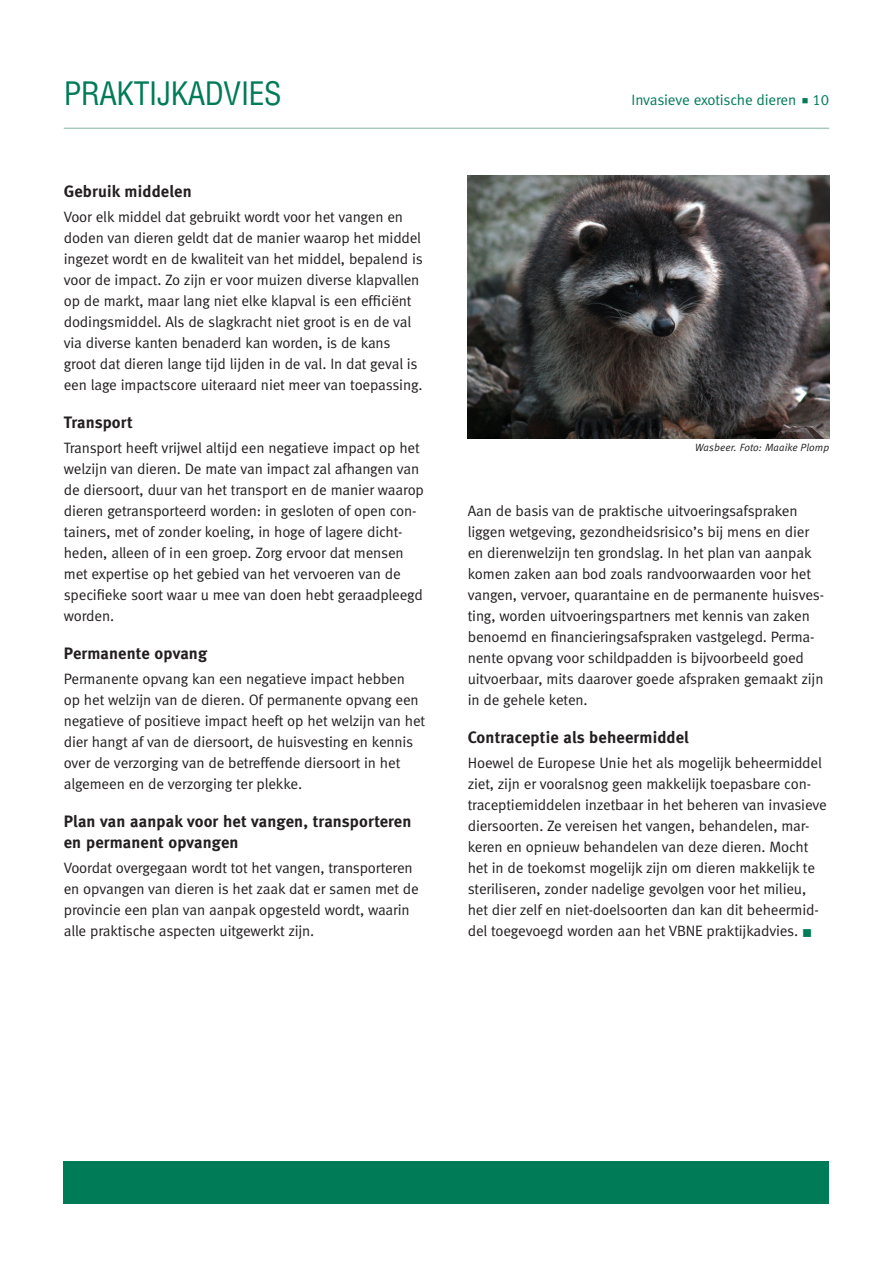
<style>
.page{position:relative;width:893px;height:1263px;background:#fff}
.page>*{position:absolute;margin:0;border:0;box-sizing:border-box;transform-origin:0 0}
.t1{font:condensed 31.5px "Helvetica";letter-spacing:-.015em;color:#007b58}
.zwart_kopje{font:16.5px/21px "Meta Bold LF";letter-spacing:.01em;color:#231f20}
.brood{font:15px/21px "Meta Normal LF";letter-spacing:-.01em;color:#231f20}
.header_groen{font:15px "Meta Normal LF";letter-spacing:-.015em;color:#007b58}
.fotobijschrift{font:italic 10.5px "Meta Normal LF";letter-spacing:.01em;color:#231f20}
.s1{color:#007b58}
</style>
<div class="page">
<hr style="left:64px;top:128px;width:765px;height:1px;background:#a7cabd">
<div style="left:64px;top:1161px;width:765px;height:42px;background:#007b58"></div>
<img style="left:468px;top:175px;width:361px;height:264px">
<h1 class="t1" style="left:64px;top:74px;width:219px">PRAKTIJKADVIES</h1>
<p class="zwart_kopje" style="left:64px;top:180px;width:129px">Gebruik middelen</p>
<p class="brood" style="left:64px;top:206px;width:360px">Voor elk middel dat gebruikt wordt voor het vangen en doden van dieren geldt dat de manier waarop het middel ingezet wordt en de kwaliteit van het middel, bepalend is voor de impact. Zo zijn er voor muizen diverse klapvallen op de markt, maar lang niet elke klapval is een efficiënt dodingsmiddel. Als de slagkracht niet groot is en de val via diverse kanten benaderd kan worden, is de kans groot dat dieren lange tijd lijden in de val. In dat geval is een lage impactscore uiteraard niet meer van toepassing.</p>
<p class="zwart_kopje" style="left:64px;top:411px;width:70px">Transport</p>
<p class="brood" style="left:64px;top:437px;width:362px">Transport heeft vrijwel altijd een negatieve impact op het welzijn van dieren. De mate van impact zal afhangen van de diersoort, duur van het transport en de manier waarop dieren getransporteerd worden: in gesloten of open con&shy;tainers, met of zonder koeling, in hoge of lagere dicht&shy;heden, alleen of in een groep. Zorg ervoor dat mensen met expertise op het gebied van het vervoeren van de specifieke soort waar u mee van doen hebt geraadpleegd worden.</p>
<p class="zwart_kopje" style="left:64px;top:642px;width:145px">Permanente opvang</p>
<p class="brood" style="left:64px;top:668px;width:363px">Permanente opvang kan een negatieve impact hebben<br>op het welzijn van de dieren. Of permanente opvang een negatieve of positieve impact heeft op het welzijn van het dier hangt af van de diersoort, de huisvesting en kennis over de verzorging van de betreffende diersoort in het algemeen en de verzorging ter plekke.</p>
<p class="zwart_kopje" style="left:64px;top:810px;width:349px">Plan van aanpak voor het vangen, transporteren en permanent opvangen</p>
<p class="brood" style="left:64px;top:857px;width:356px">Voordat overgegaan wordt tot het vangen, transporteren en opvangen van dieren is het zaak dat er samen met de provincie een plan van aanpak opgesteld wordt, waarin alle praktische aspecten uitgewerkt zijn.</p>
<p class="header_groen" style="left:632px;top:91px;width:199px">Invasieve exotische dieren ■ 10</p>
<p class="fotobijschrift" style="left:695px;top:442px;width:135px">Wasbeer. Foto: Maaike Plomp</p>
<p class="brood" style="left:468px;top:500px;width:358px">Aan de basis van de praktische uitvoeringsafspraken liggen wetgeving, gezondheidsrisico’s bij mens en dier en dierenwelzijn ten grondslag. In het plan van aanpak komen zaken aan bod zoals randvoorwaarden voor het vangen, vervoer, quarantaine en de permanente huisves&shy;ting, worden uitvoeringspartners met kennis van zaken benoemd en financieringsafspraken vastgelegd. Perma&shy;nente opvang voor schildpadden is bijvoorbeeld goed uitvoerbaar, mits daarover goede afspraken gemaakt zijn in de gehele keten.</p>
<p class="zwart_kopje" style="left:468px;top:726px;width:223px">Contraceptie als beheermiddel</p>
<p class="brood" style="left:468px;top:752px;width:361px">Hoewel de Europese Unie het als mogelijk beheermiddel ziet, zijn er vooralsnog geen makkelijk toepasbare con&shy;traceptiemiddelen inzetbaar in het beheren van invasieve diersoorten. Ze vereisen het vangen, behandelen, mar&shy;keren en opnieuw behandelen van deze dieren. Mocht het in de toekomst mogelijk zijn om dieren makkelijk te steriliseren, zonder nadelige gevolgen voor het milieu, het dier zelf en niet-doelsoorten dan kan dit beheermid&shy;del toegevoegd worden aan het VBNE praktijkadvies. <span class="s1">■</span></p>
</div>
